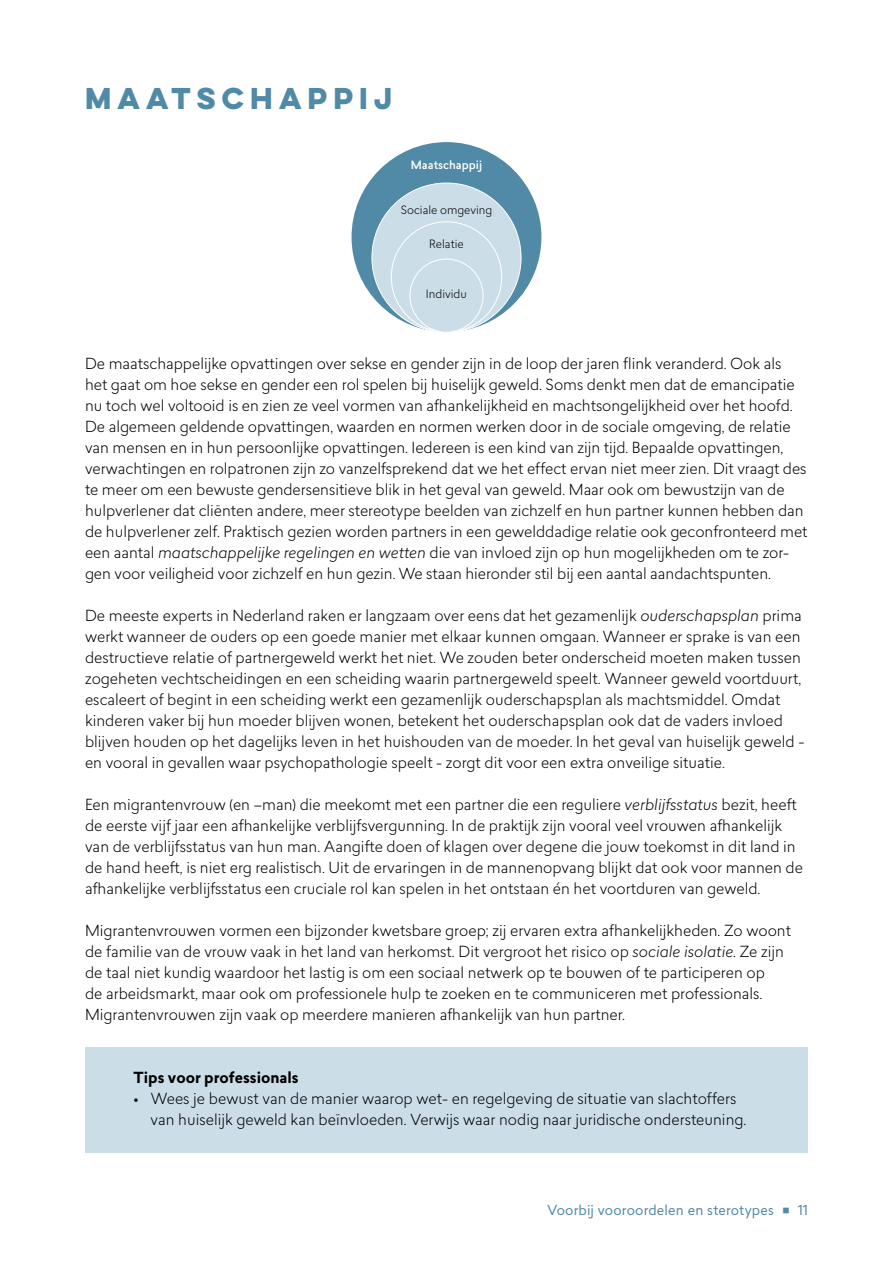
<style>
.page{position:relative;width:893px;height:1263px;background:#fff}
.page>*{position:absolute;margin:0;border:0;box-sizing:border-box;transform-origin:0 0}
.hhofdkop{font:700 27px "Lulo Clean One";color:#518aa6}
.brood{font:300 15px/21px "Lasiver";color:#000}
.kader_kop{font:700 15px "Lasiver";color:#000}
.t1{font:13.5px "Lasiver";letter-spacing:.01em;color:#518aa6}
.t2{font:300 11.25px "Lasiver";color:#000}
.t3{font:500 11.25px "Lasiver";color:#fff}
.s1{font-style:italic}
</style>
<div class="page">
<div style="left:352px;top:142px;width:189px;height:190px;background:#518aa6;border-radius:50%"></div>
<div style="left:372px;top:183px;width:149px;height:149px;background:#cbdee8;border-radius:50%"></div>
<div style="left:410px;top:259px;width:73px;height:73px;border:1px solid #fff;border-radius:50%"></div>
<div style="left:85px;top:1047px;width:723px;height:105px;background:#cbdee8"></div>
<p class="hhofdkop" style="left:85px;top:77px;width:315px">MAATSCHAPPIJ</p>
<p class="t3" style="left:411px;top:157px;width:73px">Maatschappij</p>
<p class="t2" style="left:401px;top:202px;width:93px">Sociale omgeving</p>
<p class="t2" style="left:429px;top:236px;width:36px">Relatie</p>
<p class="t2" style="left:426px;top:286px;width:43px">Individu</p>
<p class="brood" style="left:85px;top:353px;width:724px">De maatschappelijke opvattingen over sekse en gender zijn in de loop der jaren flink veranderd. Ook als<br>het gaat om hoe sekse en gender een rol spelen bij huiselijk geweld. Soms denkt men dat de emancipatie nu toch wel voltooid is en zien ze veel vormen van afhankelijkheid en machtsongelijkheid over het hoofd.<br>De algemeen geldende opvattingen, waarden en normen werken door in de sociale omgeving, de relatie van mensen en in hun persoonlijke opvattingen. Iedereen is een kind van zijn tijd. Bepaalde opvattingen, verwachtingen en rolpatronen zijn zo vanzelfsprekend dat we het effect ervan niet meer zien. Dit vraagt des te meer om een bewuste gendersensitieve blik in het geval van geweld. Maar ook om bewustzijn van de hulpverlener dat cliënten andere, meer stereotype beelden van zichzelf en hun partner kunnen hebben dan de hulpverlener zelf. Praktisch gezien worden partners in een gewelddadige relatie ook geconfronteerd met een aantal <span class="s1">maatschappelijke regelingen en wetten</span> die van invloed zijn op hun mogelijkheden om te zor&shy;gen voor veiligheid voor zichzelf en hun gezin. We staan hieronder stil bij een aantal aandachtspunten.</p>
<p class="brood" style="left:85px;top:605px;width:721px">De meeste experts in Nederland raken er langzaam over eens dat het gezamenlijk <span class="s1">ouderschapsplan</span> prima werkt wanneer de ouders op een goede manier met elkaar kunnen omgaan. Wanneer er sprake is van een destructieve relatie of partnergeweld werkt het niet. We zouden beter onderscheid moeten maken tussen zogeheten vechtscheidingen en een scheiding waarin partnergeweld speelt. Wanneer geweld voortduurt, escaleert of begint in een scheiding werkt een gezamenlijk ouderschapsplan als machtsmiddel. Omdat kinderen vaker bij hun moeder blijven wonen, betekent het ouderschapsplan ook dat de vaders invloed blijven houden op het dagelijks leven in het huishouden van de moeder. In het geval van huiselijk geweld - en vooral in gevallen waar psychopathologie speelt - zorgt dit voor een extra onveilige situatie.</p>
<p class="brood" style="left:85px;top:794px;width:720px">Een migrantenvrouw (en –man) die meekomt met een partner die een reguliere <span class="s1">verblijfsstatus</span> bezit, heeft de eerste vijf jaar een afhankelijke verblijfsvergunning. In de praktijk zijn vooral veel vrouwen afhankelijk van de verblijfsstatus van hun man. Aangifte doen of klagen over degene die jouw toekomst in dit land in de hand heeft, is niet erg realistisch. Uit de ervaringen in de mannenopvang blijkt dat ook voor mannen de afhankelijke verblijfsstatus een cruciale rol kan spelen in het ontstaan én het voortduren van geweld.</p>
<p class="brood" style="left:85px;top:920px;width:708px">Migrantenvrouwen vormen een bijzonder kwetsbare groep; zij ervaren extra afhankelijkheden. Zo woont de familie van de vrouw vaak in het land van herkomst. Dit vergroot het risico op <span class="s1">sociale isolatie</span>. Ze zijn de taal niet kundig waardoor het lastig is om een sociaal netwerk op te bouwen of te participeren op<br>de arbeidsmarkt, maar ook om professionele hulp te zoeken en te communiceren met professionals.<br>Migrantenvrouwen zijn vaak op meerdere manieren afhankelijk van hun partner.</p>
<p class="kader_kop" style="left:134px;top:1067px;width:167px">Tips voor professionals</p>
<p class="brood" style="left:151px;top:1088px;width:597px;text-indent:-17px">• Wees je bewust van de manier waarop wet- en regelgeving de situatie van slachtoffers van huiselijk geweld kan beïnvloeden. Verwijs waar nodig naar juridische ondersteuning.</p>
<p class="t1" style="left:547px;top:1201px;width:228px">Voorbij vooroordelen en sterotypes</p>
<p class="t1" style="left:798px;top:1201px;width:12px">11</p>
</div>
